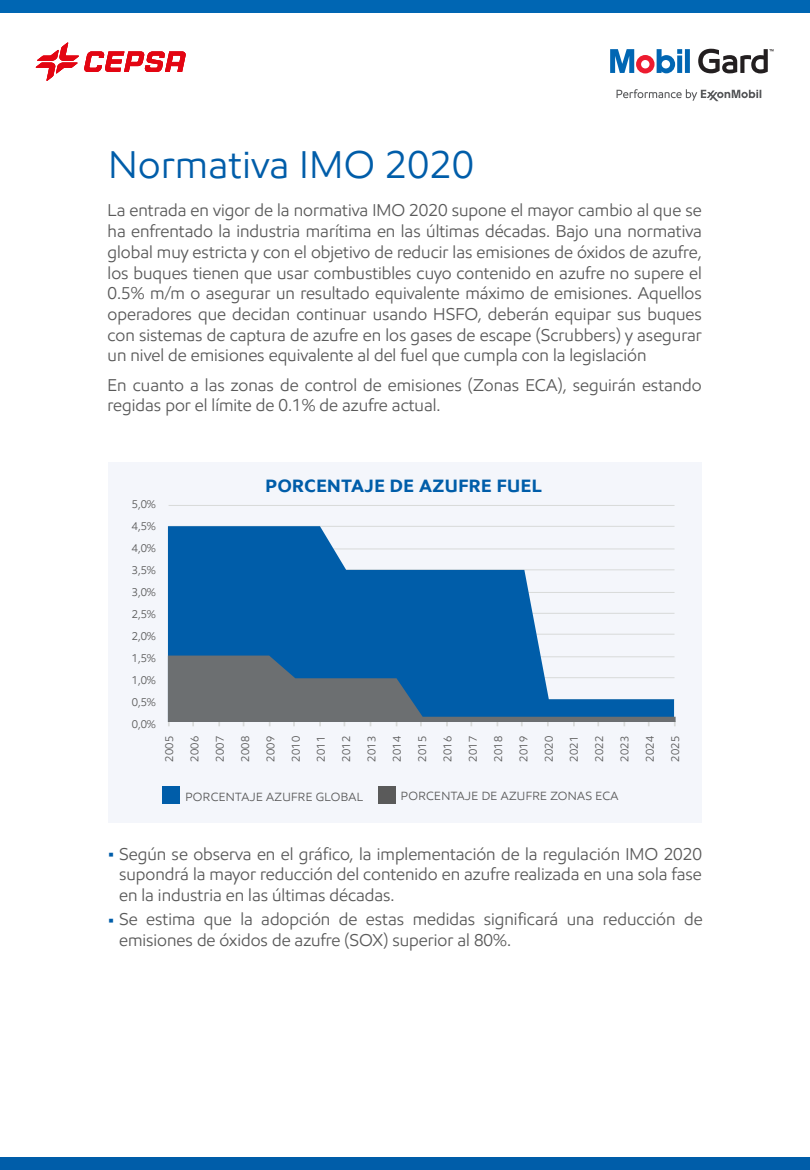
<style>
.page{position:relative;width:810px;height:1170px;background:#fff}
.page>*{position:absolute;margin:0;border:0;box-sizing:border-box;transform-origin:0 0}
.t1{font:39px "E Mprint";letter-spacing:.015em;color:#005da9}
.t2{font:700 18px "E Mprint";letter-spacing:.03em;color:#005da9}
.t3{font:17.25px/20.7px "E Mprint";color:#5a5a5a;text-align:justify}
.t4{font:12px "E Mprint";letter-spacing:.03em;color:#5a5a5a}
.t5{font:11.25px/22px "E Mprint";letter-spacing:.02em;color:#5a5a5a;text-align:justify}
.s1{font-size:20.25px;color:#005da9}
</style>
<div class="page">
<div style="left:108px;top:461px;width:594px;height:361px;background:#f4f6fb"></div>
<hr style="left:169px;top:526px;width:506px;height:1px;background:#d8dad9">
<hr style="left:169px;top:505px;width:506px;height:1px;background:#d8dad9">
<hr style="left:169px;top:548px;width:506px;height:1px;background:#d8dad9">
<hr style="left:169px;top:569px;width:506px;height:1px;background:#d8dad9">
<hr style="left:169px;top:592px;width:506px;height:1px;background:#d8dad9">
<hr style="left:169px;top:613px;width:506px;height:1px;background:#d8dad9">
<hr style="left:169px;top:633px;width:506px;height:1px;background:#d8dad9">
<svg style="left:168px;top:526px;width:506px;height:129px;fill:#005da9"></svg>
<svg style="left:168px;top:655px;width:508px;height:71px"></svg>
<div style="left:379px;top:786px;width:17px;height:17px;background:#5a5a5a"></div>
<div style="left:163px;top:786px;width:17px;height:17px;background:#005da9"></div>
<svg style="left:617px;top:89px;width:144px;height:12px"></svg>
<svg style="left:610px;top:49px;width:80px;height:24px"></svg>
<svg style="left:698px;top:49px;width:75px;height:24px"></svg>
<div style="left:0;top:0;width:810px;height:13px;background:#0066b3"></div>
<svg style="left:35px;top:42px;width:151px;height:39px"></svg>
<div style="left:0;top:1157px;width:810px;height:12px;background:#005da9"></div>
<h1 class="t1" style="left:108px;top:141px;width:367px">Normativa IMO 2020</h1>
<p class="t3" style="left:108px;top:200px;width:596px">La entrada en vigor de la normativa IMO 2020 supone el mayor cambio al que se ha enfrentado la industria marítima en las últimas décadas. Bajo una normativa global muy estricta y con el objetivo de reducir las emisiones de óxidos de azufre, los buques tienen que usar combustibles cuyo contenido en azufre no supere el 0.5% m/m o asegurar un resultado equivalente máximo de emisiones. Aquellos operadores que decidan continuar usando HSFO, deberán equipar sus buques con sistemas de captura de azufre en los gases de escape (Scrubbers) y asegurar un nivel de emisiones equivalente al del fuel que cumpla con la legislación</p>
<p class="t3" style="left:108px;top:374px;width:596px">En cuanto a las zonas de control de emisiones (Zonas ECA), seguirán estando regidas por el límite de 0.1% de azufre actual.</p>
<p class="t5" style="left:132px;top:493px;width:26px">5,0% 4,5% 4,0% 3,5% 3,0% 2,5% 2,0% 1,5% 1,0% 0,5% 0,0%</p>
<p class="t2" style="left:265px;top:474px;width:278px">PORCENTAJE DE AZUFRE FUEL</p>
<p class="t5" style="left:158px;top:761px;width:27px;rotate:-90deg">2005</p>
<p class="t5" style="left:184px;top:761px;width:27px;rotate:-90deg">2006</p>
<p class="t5" style="left:209px;top:761px;width:27px;rotate:-90deg">2007</p>
<p class="t5" style="left:234px;top:761px;width:27px;rotate:-90deg">2008</p>
<p class="t5" style="left:259px;top:761px;width:27px;rotate:-90deg">2009</p>
<p class="t5" style="left:285px;top:761px;width:27px;rotate:-90deg">2010</p>
<p class="t5" style="left:310px;top:761px;width:27px;rotate:-90deg">2011</p>
<p class="t5" style="left:335px;top:761px;width:27px;rotate:-90deg">2012</p>
<p class="t5" style="left:361px;top:761px;width:27px;rotate:-90deg">2013</p>
<p class="t5" style="left:386px;top:761px;width:27px;rotate:-90deg">2014</p>
<p class="t5" style="left:411px;top:761px;width:27px;rotate:-90deg">2015</p>
<p class="t5" style="left:437px;top:761px;width:27px;rotate:-90deg">2016</p>
<p class="t5" style="left:462px;top:761px;width:27px;rotate:-90deg">2017</p>
<p class="t5" style="left:487px;top:761px;width:27px;rotate:-90deg">2018</p>
<p class="t5" style="left:512px;top:761px;width:27px;rotate:-90deg">2019</p>
<p class="t5" style="left:538px;top:761px;width:27px;rotate:-90deg">2020</p>
<p class="t5" style="left:563px;top:761px;width:27px;rotate:-90deg">2021</p>
<p class="t5" style="left:588px;top:761px;width:27px;rotate:-90deg">2022</p>
<p class="t5" style="left:614px;top:761px;width:27px;rotate:-90deg">2023</p>
<p class="t5" style="left:639px;top:761px;width:27px;rotate:-90deg">2024</p>
<p class="t5" style="left:664px;top:761px;width:27px;rotate:-90deg">2025</p>
<p class="t4" style="left:185px;top:789px;width:179px">PORCENTAJE AZUFRE GLOBAL</p>
<p class="t4" style="left:401px;top:788px;width:219px">PORCENTAJE DE AZUFRE ZONAS ECA</p>
<p class="t3" style="left:119px;top:843px;width:584px;text-indent:-11px"><span class="s1">•</span> Según se observa en el gráfico, la implementación de la regulación IMO 2020 supondrá la mayor reducción del contenido en azufre realizada en una sola fase en la industria en las últimas décadas.</p>
<p class="t3" style="left:119px;top:908px;width:585px;text-indent:-11px"><span class="s1">•</span> Se estima que la adopción de estas medidas significará una reducción de emisiones de óxidos de azufre (SOX) superior al 80%.</p>
</div>
